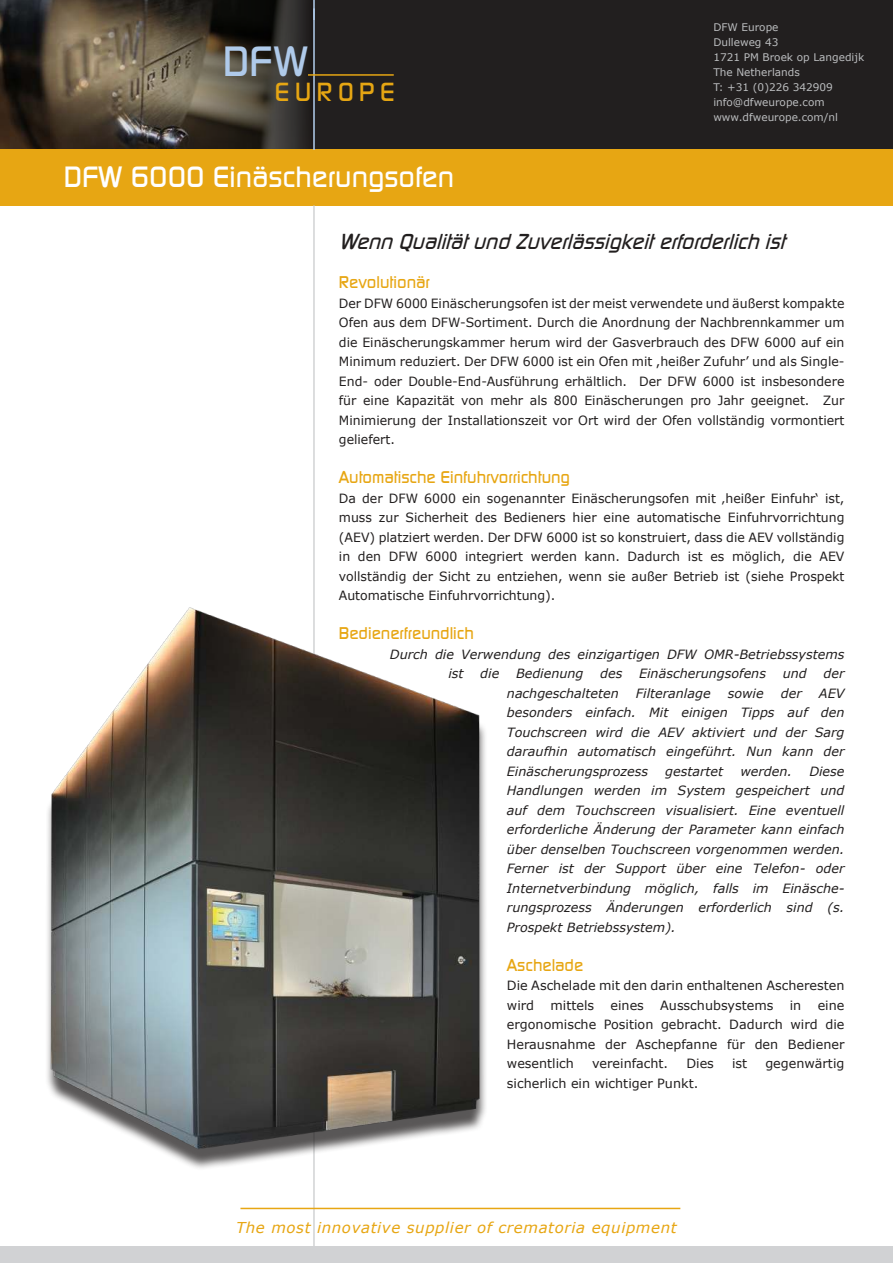
<style>
.page{position:relative;width:893px;height:1263px;background:#fff}
.page>*{position:absolute;margin:0;border:0;box-sizing:border-box;transform-origin:0 0}
.t1{font:500 44.25px "Digital Sans EF";color:#afcaea}
.t2{font:500 28.5px "Digital";color:#fff}
.t3{font:500 27.45px "Digital Sans EF";letter-spacing:.205em;color:#e6a613}
.t4{font:italic 500 21px "Digital";color:#221f1f}
.t5{font:500 16.5px "Digital";color:#e7a613}
.t6{font:italic 15px "Verdana";letter-spacing:.04em;color:#e7a613}
.t7{font:12.75px/19.5px "Verdana";color:#221f1f;text-align:justify}
.t8{font:italic 12.75px/19.5px "Verdana";color:#221f1f;text-align:justify}
.t9{font:10.5px/15px "Verdana";color:#bbbdbf}
</style>
<div class="page">
<div style="left:0;top:0;width:893px;height:184px;background:#221f1f"></div>
<img style="left:0;top:0;width:301px;height:149px">
<div style="left:0;top:149px;width:893px;height:57px;background:#e7a613"></div>
<hr style="left:313px;top:8px;width:2px;height:141px;background:#afcaea">
<hr style="left:308px;top:74px;width:86px;height:2px;background:#e6a613">
<hr style="left:313px;top:0;width:2px;height:20px;background:#afcaea">
<div style="left:0;top:1247px;width:893px;height:16px;background:#d1d2d4"></div>
<hr style="left:313px;top:206px;width:2px;height:1045px;background:#d1d2d4">
<div style="left:44px;top:615px;width:444px;height:555px;background:#221f1f;opacity:.75"></div>
<img style="left:44px;top:604px;width:444px;height:547px">
<hr style="left:240px;top:1208px;width:440px;height:1px;background:#e7a613">
<h1 class="t1" style="left:223px;top:35px;width:86px">DFW</h1>
<h3 class="t3" style="left:275px;top:75px;width:121px">EUROPE</h3>
<h2 class="t2" style="left:64px;top:160px;width:392px">DFW 6000 Einäscherungsofen</h2>
<p class="t9" style="left:713px;top:20px;width:152px">DFW Europe<br>Dulleweg 43<br>1721 PM Broek op Langedijk<br>The Netherlands<br>T: +31 (0)226 342909 info@dfweurope.com www.dfweurope.com/nl</p>
<h3 class="t4" style="left:339px;top:229px;width:453px">Wenn Qualitätund Zuverlässigkeiterforderlich ist</h3>
<p class="t5" style="left:339px;top:273px;width:93px">Revolutionär</p>
<p class="t7" style="left:339px;top:294px;width:507px">Der DFW 6000 Einäscherungsofen ist der meist verwendete und äußerst kompakte Ofen aus dem DFW-Sortiment. Durch die Anordnung der Nachbrennkammer um die Einäscherungskammer herum wird der Gasverbrauch des DFW 6000 auf ein Minimum reduziert. Der DFW 6000 ist ein Ofen mit ,heißer Zufuhr’ und als Single-End- oder Double-End-Ausführung erhältlich. Der DFW 6000 ist insbesondere für eine Kapazität von mehr als 800 Einäscherungen pro Jahr geeignet. Zur Minimierung der Installationszeit vor Ort wird der Ofen vollständig vormontiert geliefert.</p>
<p class="t5" style="left:339px;top:468px;width:233px">Automatische Einfuhrvorrichtung</p>
<p class="t7" style="left:339px;top:489px;width:507px">Da der DFW 6000 ein sogenannter Einäscherungsofen mit ‚heißer Einfuhr‘ ist, muss zur Sicherheit des Bedieners hier eine automatische Einfuhrvorrichtung (AEV) platziert werden. Der DFW 6000 ist so konstruiert, dass die AEV vollständig in den DFW 6000 integriert werden kann. Dadurch ist es möglich, die AEV vollständig der Sicht zu entziehen, wenn sie außer Betrieb ist (siehe Prospekt Automatische Einfuhrvorrichtung).</p>
<p class="t5" style="left:339px;top:624px;width:136px">Bedienerfreundlich</p>
<p class="t8" style="left:448px;top:645px;width:398px;text-indent:-58px">Durch die Verwendung des einzigartigen DFW OMR-Betriebssystems ist</p>
<p class="t8" style="left:480px;top:665px;width:21px">die</p>
<p class="t8" style="left:516px;top:665px;width:69px">Bedienung</p>
<p class="t8" style="left:600px;top:665px;width:24px">des</p>
<p class="t8" style="left:639px;top:665px;width:128px">Einäscherungsofens</p>
<p class="t8" style="left:783px;top:665px;width:26px">und</p>
<p class="t8" style="left:823px;top:665px;width:22px">der</p>
<p class="t8" style="left:507px;top:684px;width:113px">nachgeschalteten</p>
<p class="t8" style="left:636px;top:684px;width:76px">Filteranlage</p>
<p class="t8" style="left:728px;top:684px;width:37px">sowie</p>
<p class="t8" style="left:781px;top:684px;width:22px">der</p>
<p class="t8" style="left:507px;top:684px;width:339px;text-indent:312px">AEV besonders einfach. Mit einigen Tipps auf den Touchscreen wird die AEV aktiviert und der Sarg daraufhin automatisch eingeführt. Nun kann der Einäscherungsprozess</p>
<p class="t8" style="left:665px;top:762px;width:59px">gestartet</p>
<p class="t8" style="left:740px;top:762px;width:53px">werden.</p>
<p class="t8" style="left:507px;top:762px;width:339px;text-indent:302px">Diese Handlungen werden im System gespeichert und auf dem Touchscreen visualisiert. Eine eventuell erforderliche Änderung der Parameter kann einfach über denselben Touchscreen vorgenommen werden.<br>Ferner ist der Support über eine Telefon- oder Internetverbindung möglich, falls im Einäsche&shy;rungsprozess Änderungen erforderlich sind (s.<br>Prospekt Betriebssystem).</p>
<p class="t5" style="left:507px;top:955px;width:78px">Aschelade</p>
<p class="t7" style="left:507px;top:976px;width:339px">Die Aschelade mit den darin enthaltenen Ascheresten wird</p>
<p class="t7" style="left:551px;top:996px;width:45px">mittels</p>
<p class="t7" style="left:611px;top:996px;width:35px">eines</p>
<p class="t7" style="left:660px;top:996px;width:115px">Ausschubsystems</p>
<p class="t7" style="left:790px;top:996px;width:13px">in</p>
<p class="t7" style="left:507px;top:996px;width:339px;text-indent:311px">eine ergonomische Position gebracht. Dadurch wird die Herausnahme der Aschepfanne für den Bediener wesentlich</p>
<p class="t7" style="left:592px;top:1054px;width:78px">vereinfacht.</p>
<p class="t7" style="left:686px;top:1054px;width:29px">Dies</p>
<p class="t7" style="left:732px;top:1054px;width:17px">ist</p>
<p class="t7" style="left:765px;top:1054px;width:81px">gegenwärtig</p>
<p class="t7" style="left:507px;top:1074px;width:193px">sicherlich ein wichtiger Punkt.</p>
<p class="t6" style="left:236px;top:1222px;width:442px">The most innovative supplier of crematoria equipment</p>
</div>
